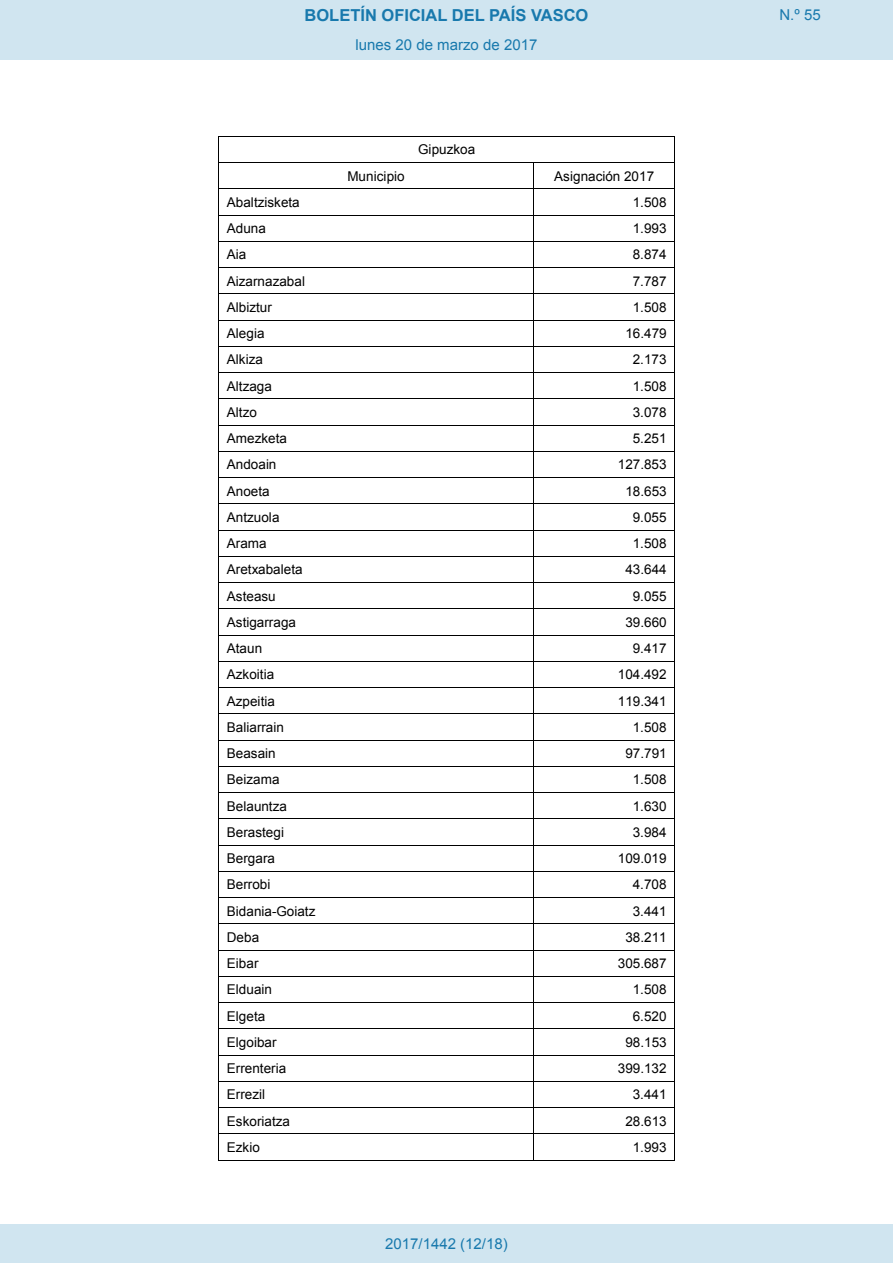
<style>
.page{position:relative;width:893px;height:1263px;background:#fff}
.page>*{position:absolute;margin:0;border:0;box-sizing:border-box;transform-origin:0 0}
.t1{font:700 16.5px "Arial";color:#1879ad}
.Paginacion_Centro{font:15px "Arial";color:#1879ad}
.t2{font:13.5px "Arial";letter-spacing:.005em;color:#000}
</style>
<div class="page">
<hr style="left:219px;top:136px;width:455px;height:1px;background:#000">
<hr style="left:219px;top:162px;width:314px;height:1px;background:#000">
<hr style="left:534px;top:162px;width:140px;height:1px;background:#000">
<hr style="left:219px;top:188px;width:314px;height:1px;background:#000">
<hr style="left:534px;top:188px;width:140px;height:1px;background:#000">
<hr style="left:219px;top:215px;width:314px;height:1px;background:#000">
<hr style="left:534px;top:215px;width:140px;height:1px;background:#000">
<hr style="left:219px;top:241px;width:314px;height:1px;background:#000">
<hr style="left:534px;top:241px;width:140px;height:1px;background:#000">
<hr style="left:219px;top:267px;width:314px;height:1px;background:#000">
<hr style="left:534px;top:267px;width:140px;height:1px;background:#000">
<hr style="left:219px;top:294px;width:314px;height:1px;background:#000">
<hr style="left:534px;top:294px;width:140px;height:1px;background:#000">
<hr style="left:219px;top:320px;width:314px;height:1px;background:#000">
<hr style="left:534px;top:320px;width:140px;height:1px;background:#000">
<hr style="left:219px;top:346px;width:314px;height:1px;background:#000">
<hr style="left:534px;top:346px;width:140px;height:1px;background:#000">
<hr style="left:219px;top:372px;width:314px;height:1px;background:#000">
<hr style="left:534px;top:372px;width:140px;height:1px;background:#000">
<hr style="left:219px;top:398px;width:314px;height:1px;background:#000">
<hr style="left:534px;top:398px;width:140px;height:1px;background:#000">
<hr style="left:219px;top:425px;width:314px;height:1px;background:#000">
<hr style="left:534px;top:425px;width:140px;height:1px;background:#000">
<hr style="left:219px;top:451px;width:314px;height:1px;background:#000">
<hr style="left:534px;top:451px;width:140px;height:1px;background:#000">
<hr style="left:219px;top:477px;width:314px;height:1px;background:#000">
<hr style="left:534px;top:477px;width:140px;height:1px;background:#000">
<hr style="left:219px;top:503px;width:314px;height:1px;background:#000">
<hr style="left:534px;top:503px;width:140px;height:1px;background:#000">
<hr style="left:219px;top:530px;width:314px;height:1px;background:#000">
<hr style="left:534px;top:530px;width:140px;height:1px;background:#000">
<hr style="left:219px;top:556px;width:314px;height:1px;background:#000">
<hr style="left:534px;top:556px;width:140px;height:1px;background:#000">
<hr style="left:219px;top:582px;width:314px;height:1px;background:#000">
<hr style="left:534px;top:582px;width:140px;height:1px;background:#000">
<hr style="left:219px;top:608px;width:314px;height:1px;background:#000">
<hr style="left:534px;top:608px;width:140px;height:1px;background:#000">
<hr style="left:219px;top:635px;width:314px;height:1px;background:#000">
<hr style="left:534px;top:635px;width:140px;height:1px;background:#000">
<hr style="left:219px;top:661px;width:314px;height:1px;background:#000">
<hr style="left:534px;top:661px;width:140px;height:1px;background:#000">
<hr style="left:219px;top:687px;width:314px;height:1px;background:#000">
<hr style="left:534px;top:687px;width:140px;height:1px;background:#000">
<hr style="left:219px;top:713px;width:314px;height:1px;background:#000">
<hr style="left:534px;top:713px;width:140px;height:1px;background:#000">
<hr style="left:219px;top:740px;width:314px;height:1px;background:#000">
<hr style="left:534px;top:740px;width:140px;height:1px;background:#000">
<hr style="left:219px;top:766px;width:314px;height:1px;background:#000">
<hr style="left:534px;top:766px;width:140px;height:1px;background:#000">
<hr style="left:219px;top:792px;width:314px;height:1px;background:#000">
<hr style="left:534px;top:792px;width:140px;height:1px;background:#000">
<hr style="left:219px;top:818px;width:314px;height:1px;background:#000">
<hr style="left:534px;top:818px;width:140px;height:1px;background:#000">
<hr style="left:219px;top:845px;width:314px;height:1px;background:#000">
<hr style="left:534px;top:845px;width:140px;height:1px;background:#000">
<hr style="left:219px;top:871px;width:314px;height:1px;background:#000">
<hr style="left:534px;top:871px;width:140px;height:1px;background:#000">
<hr style="left:219px;top:897px;width:314px;height:1px;background:#000">
<hr style="left:534px;top:897px;width:140px;height:1px;background:#000">
<hr style="left:219px;top:923px;width:314px;height:1px;background:#000">
<hr style="left:534px;top:923px;width:140px;height:1px;background:#000">
<hr style="left:219px;top:950px;width:314px;height:1px;background:#000">
<hr style="left:534px;top:950px;width:140px;height:1px;background:#000">
<hr style="left:219px;top:976px;width:314px;height:1px;background:#000">
<hr style="left:534px;top:976px;width:140px;height:1px;background:#000">
<hr style="left:219px;top:1002px;width:314px;height:1px;background:#000">
<hr style="left:534px;top:1002px;width:140px;height:1px;background:#000">
<hr style="left:219px;top:1028px;width:314px;height:1px;background:#000">
<hr style="left:534px;top:1028px;width:140px;height:1px;background:#000">
<hr style="left:219px;top:1055px;width:314px;height:1px;background:#000">
<hr style="left:534px;top:1055px;width:140px;height:1px;background:#000">
<hr style="left:219px;top:1081px;width:314px;height:1px;background:#000">
<hr style="left:534px;top:1081px;width:140px;height:1px;background:#000">
<hr style="left:219px;top:1107px;width:314px;height:1px;background:#000">
<hr style="left:534px;top:1107px;width:140px;height:1px;background:#000">
<hr style="left:219px;top:1133px;width:314px;height:1px;background:#000">
<hr style="left:534px;top:1133px;width:140px;height:1px;background:#000">
<svg style="left:218px;top:136px;width:1px;height:1025px"></svg>
<hr style="left:219px;top:1160px;width:314px;height:1px;background:#000">
<svg style="left:533px;top:162px;width:1px;height:999px"></svg>
<hr style="left:534px;top:1160px;width:140px;height:1px;background:#000">
<svg style="left:674px;top:136px;width:1px;height:1025px"></svg>
<div style="left:0;top:0;width:893px;height:60px;background:#d0e5f0"></div>
<div style="left:0;top:1225px;width:893px;height:38px;background:#d0e5f0"></div>
<p class="t1" style="left:305px;top:4px;width:285px">BOLETÍN OFICIAL DEL PAÍS VASCO</p>
<p class="Paginacion_Centro" style="left:779px;top:5px;width:43px">N.º 55</p>
<p class="Paginacion_Centro" style="left:356px;top:35px;width:183px">lunes 20 de marzo de 2017</p>
<p class="t2" style="left:418px;top:141px;width:59px">Gipuzkoa</p>
<p class="t2" style="left:348px;top:167px;width:59px">Municipio</p>
<p class="t2" style="left:554px;top:167px;width:101px">Asignación 2017</p>
<p class="t2" style="left:227px;top:193px;width:74px">Abaltzisketa</p>
<p class="t2" style="left:633px;top:193px;width:35px">1.508</p>
<p class="t2" style="left:227px;top:219px;width:41px">Aduna</p>
<p class="t2" style="left:633px;top:219px;width:35px">1.993</p>
<p class="t2" style="left:227px;top:246px;width:21px">Aia</p>
<p class="t2" style="left:633px;top:246px;width:35px">8.874</p>
<p class="t2" style="left:227px;top:272px;width:80px">Aizarnazabal</p>
<p class="t2" style="left:633px;top:272px;width:35px">7.787</p>
<p class="t2" style="left:227px;top:298px;width:47px">Albiztur</p>
<p class="t2" style="left:633px;top:298px;width:35px">1.508</p>
<p class="t2" style="left:227px;top:325px;width:39px">Alegia</p>
<p class="t2" style="left:625px;top:325px;width:43px">16.479</p>
<p class="t2" style="left:227px;top:351px;width:38px">Alkiza</p>
<p class="t2" style="left:633px;top:351px;width:35px">2.173</p>
<p class="t2" style="left:227px;top:377px;width:47px">Altzaga</p>
<p class="t2" style="left:633px;top:377px;width:35px">1.508</p>
<p class="t2" style="left:227px;top:403px;width:32px">Altzo</p>
<p class="t2" style="left:633px;top:403px;width:35px">3.078</p>
<p class="t2" style="left:227px;top:430px;width:62px">Amezketa</p>
<p class="t2" style="left:633px;top:430px;width:35px">5.251</p>
<p class="t2" style="left:227px;top:456px;width:51px">Andoain</p>
<p class="t2" style="left:618px;top:456px;width:50px">127.853</p>
<p class="t2" style="left:227px;top:482px;width:44px">Anoeta</p>
<p class="t2" style="left:625px;top:482px;width:43px">18.653</p>
<p class="t2" style="left:227px;top:508px;width:54px">Antzuola</p>
<p class="t2" style="left:633px;top:508px;width:35px">9.055</p>
<p class="t2" style="left:227px;top:534px;width:41px">Arama</p>
<p class="t2" style="left:633px;top:534px;width:35px">1.508</p>
<p class="t2" style="left:227px;top:561px;width:77px">Aretxabaleta</p>
<p class="t2" style="left:625px;top:561px;width:43px">43.644</p>
<p class="t2" style="left:227px;top:587px;width:50px">Asteasu</p>
<p class="t2" style="left:633px;top:587px;width:35px">9.055</p>
<p class="t2" style="left:227px;top:613px;width:71px">Astigarraga</p>
<p class="t2" style="left:625px;top:613px;width:43px">39.660</p>
<p class="t2" style="left:227px;top:640px;width:37px">Ataun</p>
<p class="t2" style="left:633px;top:640px;width:35px">9.417</p>
<p class="t2" style="left:227px;top:666px;width:49px">Azkoitia</p>
<p class="t2" style="left:618px;top:666px;width:50px">104.492</p>
<p class="t2" style="left:227px;top:692px;width:50px">Azpeitia</p>
<p class="t2" style="left:618px;top:692px;width:50px">119.341</p>
<p class="t2" style="left:227px;top:718px;width:59px">Baliarrain</p>
<p class="t2" style="left:633px;top:718px;width:35px">1.508</p>
<p class="t2" style="left:227px;top:744px;width:50px">Beasain</p>
<p class="t2" style="left:625px;top:744px;width:43px">97.791</p>
<p class="t2" style="left:227px;top:771px;width:54px">Beizama</p>
<p class="t2" style="left:633px;top:771px;width:35px">1.508</p>
<p class="t2" style="left:227px;top:797px;width:62px">Belauntza</p>
<p class="t2" style="left:633px;top:797px;width:35px">1.630</p>
<p class="t2" style="left:227px;top:823px;width:59px">Berastegi</p>
<p class="t2" style="left:633px;top:823px;width:35px">3.984</p>
<p class="t2" style="left:227px;top:849px;width:50px">Bergara</p>
<p class="t2" style="left:618px;top:849px;width:50px">109.019</p>
<p class="t2" style="left:227px;top:876px;width:45px">Berrobi</p>
<p class="t2" style="left:633px;top:876px;width:35px">4.708</p>
<p class="t2" style="left:227px;top:902px;width:90px">Bidania-Goiatz</p>
<p class="t2" style="left:633px;top:902px;width:35px">3.441</p>
<p class="t2" style="left:227px;top:928px;width:34px">Deba</p>
<p class="t2" style="left:625px;top:928px;width:43px">38.211</p>
<p class="t2" style="left:227px;top:955px;width:33px">Eibar</p>
<p class="t2" style="left:618px;top:955px;width:50px">305.687</p>
<p class="t2" style="left:227px;top:981px;width:47px">Elduain</p>
<p class="t2" style="left:633px;top:981px;width:35px">1.508</p>
<p class="t2" style="left:227px;top:1007px;width:40px">Elgeta</p>
<p class="t2" style="left:633px;top:1007px;width:35px">6.520</p>
<p class="t2" style="left:227px;top:1033px;width:51px">Elgoibar</p>
<p class="t2" style="left:625px;top:1033px;width:43px">98.153</p>
<p class="t2" style="left:227px;top:1059px;width:61px">Errenteria</p>
<p class="t2" style="left:618px;top:1059px;width:50px">399.132</p>
<p class="t2" style="left:227px;top:1086px;width:40px">Errezil</p>
<p class="t2" style="left:633px;top:1086px;width:35px">3.441</p>
<p class="t2" style="left:227px;top:1112px;width:65px">Eskoriatza</p>
<p class="t2" style="left:625px;top:1112px;width:43px">28.613</p>
<p class="t2" style="left:227px;top:1138px;width:35px">Ezkio</p>
<p class="t2" style="left:633px;top:1138px;width:35px">1.993</p>
<p class="Paginacion_Centro" style="left:385px;top:1234px;width:124px">2017/1442 (12/18)</p>
</div>
